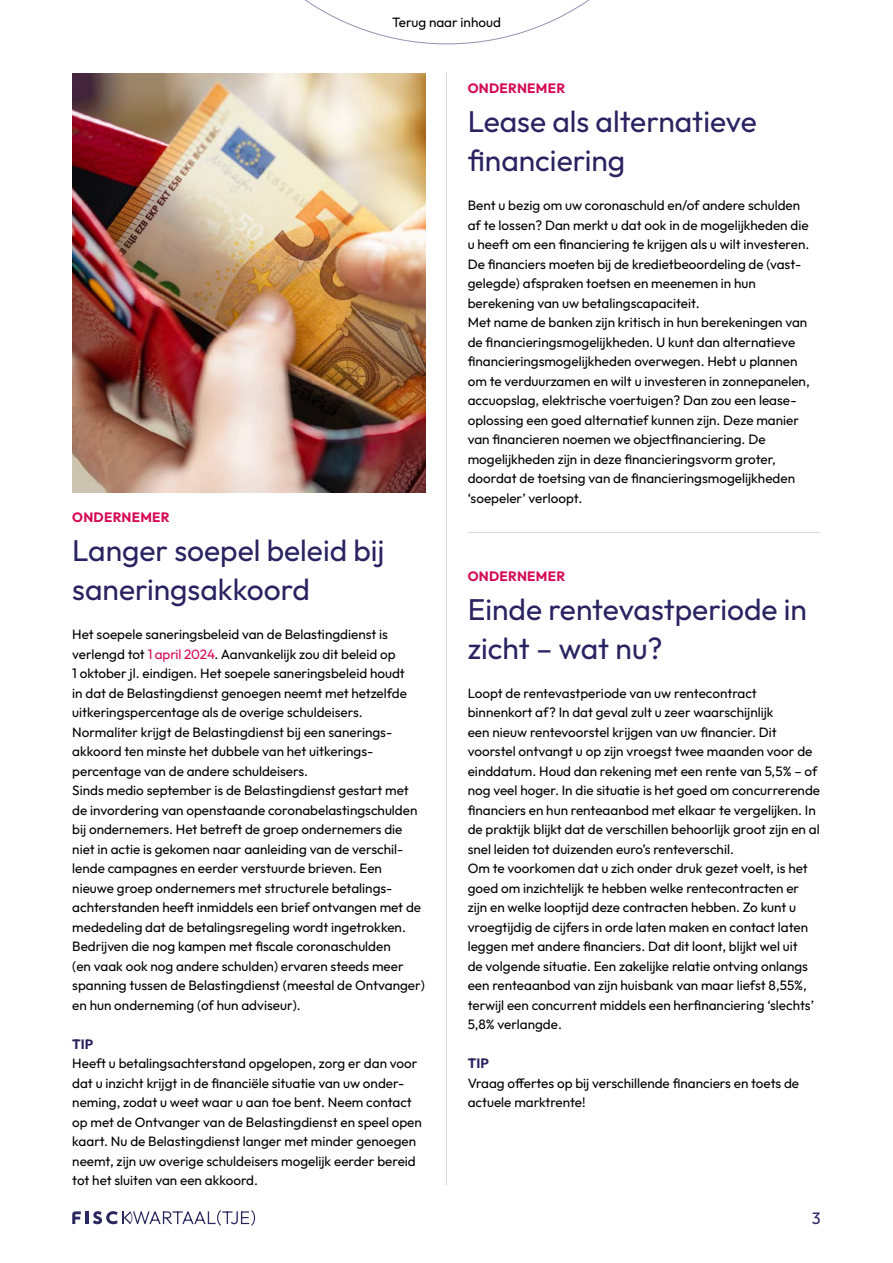
<style>
.page{position:relative;width:893px;height:1263px;background:#fff}
.page>*{position:absolute;margin:0;border:0;box-sizing:border-box;transform-origin:0 0}
.artikel_titel{font:30px/39px "Outfit";color:#292461}
.t1{font:16.5px "Outfit";color:#292461}
.platte_tekst{font:13.5px/19.5px "Outfit";color:#000}
.categorie{font:700 13.5px "Outfit";letter-spacing:.02em;color:#d60a52}
.let_op___tip{font:700 13.5px "Outfit";color:#292461}
.s1{color:#d60a52}
</style>
<div class="page">
<svg style="left:304px;top:0;width:286px;height:44px"></svg>
<svg style="left:72px;top:1210px;width:183px;height:16px"></svg>
<img style="left:72px;top:74px;width:353px;height:418px">
<hr style="left:446px;top:72px;width:1px;height:1113px;background:#d4d3df">
<hr style="left:468px;top:532px;width:353px;height:1px;background:#d4d3df">
<p class="platte_tekst" style="left:392px;top:12px;width:110px">Terug naar inhoud</p>
<p class="categorie" style="left:72px;top:510px;width:99px">ONDERNEMER</p>
<p class="artikel_titel" style="left:72px;top:531px;width:314px">Langer soepel beleid bij saneringsakkoord</p>
<p class="platte_tekst" style="left:72px;top:624px;width:336px">Het soepele saneringsbeleid van de Belastingdienst is verlengd tot <span class="s1">1 april 2024</span>. Aanvankelijk zou dit beleid op<br>1 oktober jl. eindigen. Het soepele saneringsbeleid houdt in dat de Belastingdienst genoegen neemt met hetzelfde uitkeringspercentage als de overige schuldeisers.<br>Normaliter krijgt de Belastingdienst bij een sanerings&shy;akkoord ten minste het dubbele van het uitkerings&shy;percentage van de andere schuldeisers.</p>
<p class="platte_tekst" style="left:72px;top:780px;width:354px">Sinds medio september is de Belastingdienst gestart met de invordering van openstaande coronabelastingschulden bij ondernemers. Het betreft de groep ondernemers die niet in actie is gekomen naar aanleiding van de verschil&shy;lende campagnes en eerder verstuurde brieven. Een nieuwe groep ondernemers met structurele betalings&shy;achterstanden heeft inmiddels een brief ontvangen met de mededeling dat de betalingsregeling wordt ingetrokken.<br>Bedrijven die nog kampen met fiscale coronaschulden<br>(en vaak ook nog andere schulden) ervaren steeds meer spanning tussen de Belastingdienst (meestal de Ontvanger) en hun onderneming (of hun adviseur).</p>
<p class="let_op___tip" style="left:72px;top:1036px;width:23px">TIP</p>
<p class="platte_tekst" style="left:72px;top:1053px;width:351px">Heeft u betalingsachterstand opgelopen, zorg er dan voor dat u inzicht krijgt in de financiële situatie van uw onder&shy;neming, zodat u weet waar u aan toe bent. Neem contact op met de Ontvanger van de Belastingdienst en speel open kaart. Nu de Belastingdienst langer met minder genoegen neemt, zijn uw overige schuldeisers mogelijk eerder bereid tot het sluiten van een akkoord.</p>
<p class="categorie" style="left:468px;top:81px;width:99px">ONDERNEMER</p>
<p class="artikel_titel" style="left:468px;top:102px;width:290px">Lease als alternatieve financiering</p>
<p class="platte_tekst" style="left:468px;top:195px;width:343px">Bent u bezig om uw coronaschuld en/of andere schulden af te lossen? Dan merkt u dat ook in de mogelijkheden die u heeft om een financiering te krijgen als u wilt investeren.<br>De financiers moeten bij de kredietbeoordeling de (vast&shy;gelegde) afspraken toetsen en meenemen in hun berekening van uw betalingscapaciteit.<br>Met name de banken zijn kritisch in hun berekeningen van de financieringsmogelijkheden. U kunt dan alternatieve financieringsmogelijkheden overwegen. Hebt u plannen om te verduurzamen en wilt u investeren in zonnepanelen, accuopslag, elektrische voertuigen? Dan zou een lease&shy;oplossing een goed alternatief kunnen zijn. Deze manier van financieren noemen we objectfinanciering. De mogelijkheden zijn in deze financieringsvorm groter, doordat de toetsing van de financieringsmogelijkheden ‘soepeler’ verloopt.</p>
<p class="categorie" style="left:468px;top:568px;width:99px">ONDERNEMER</p>
<p class="artikel_titel" style="left:468px;top:589px;width:341px">Einde rentevastperiode in zicht – wat nu?</p>
<p class="platte_tekst" style="left:468px;top:683px;width:354px">Loopt de rentevastperiode van uw rentecontract binnenkort af? In dat geval zult u zeer waarschijnlijk<br>een nieuw rentevoorstel krijgen van uw financier. Dit voorstel ontvangt u op zijn vroegst twee maanden voor de einddatum. Houd dan rekening met een rente van 5,5% – of nog veel hoger. In die situatie is het goed om concurrerende financiers en hun renteaanbod met elkaar te vergelijken. In de praktijk blijkt dat de verschillen behoorlijk groot zijn en al snel leiden tot duizenden euro’s renteverschil.</p>
<p class="platte_tekst" style="left:468px;top:858px;width:348px">Om te voorkomen dat u zich onder druk gezet voelt, is het goed om inzichtelijk te hebben welke rentecontracten er zijn en welke looptijd deze contracten hebben. Zo kunt u vroegtijdig de cijfers in orde laten maken en contact laten leggen met andere financiers. Dat dit loont, blijkt wel uit de volgende situatie. Een zakelijke relatie ontving onlangs een renteaanbod van zijn huisbank van maar liefst 8,55%, terwijl een concurrent middels een herfinanciering ‘slechts’ 5,8% verlangde.</p>
<p class="let_op___tip" style="left:468px;top:1056px;width:23px">TIP</p>
<p class="platte_tekst" style="left:468px;top:1073px;width:333px">Vraag offertes op bij verschillende financiers en toets de actuele marktrente!</p>
<p class="t1" style="left:812px;top:1209px;width:10px">3</p>
</div>
